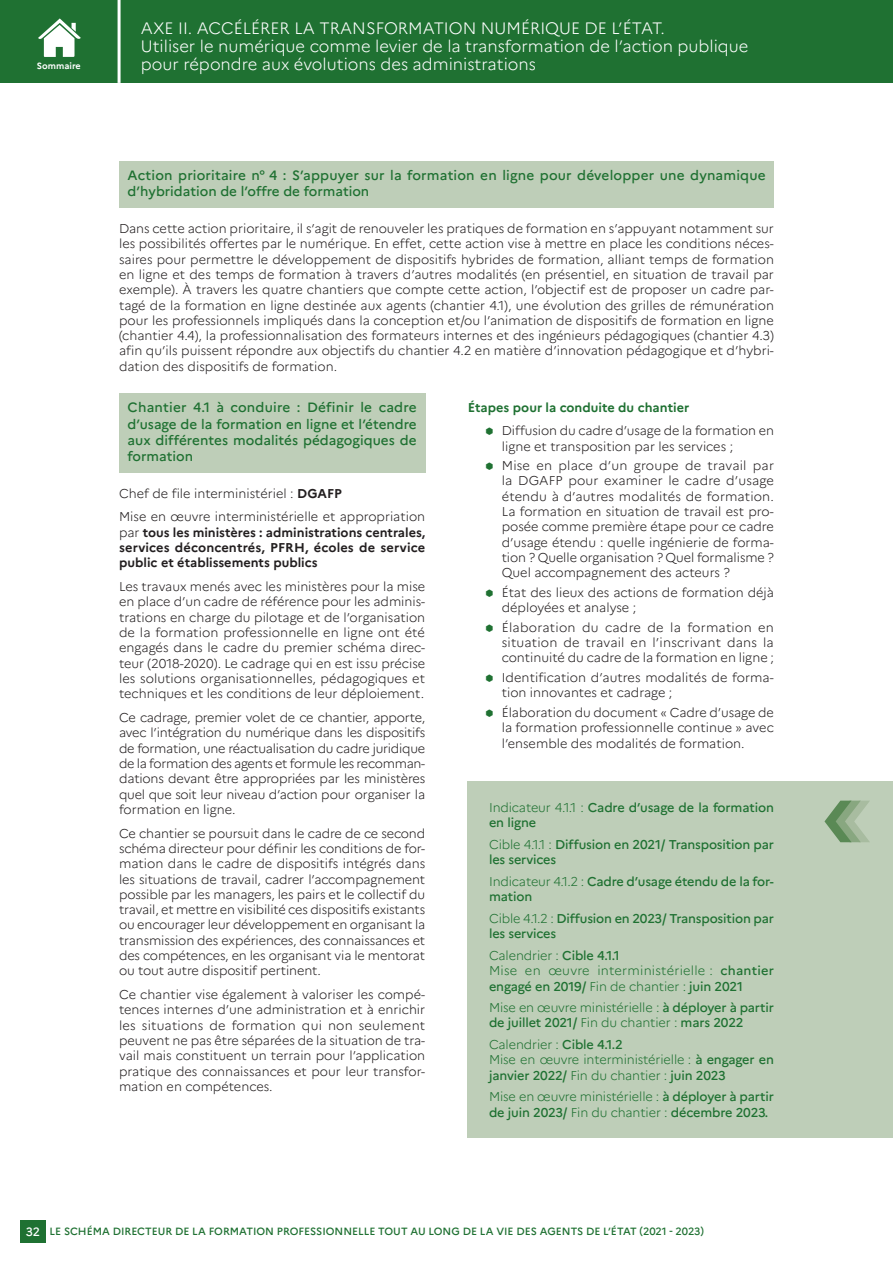
<style>
.page{position:relative;width:893px;height:1263px;background:#fff}
.page>*{position:absolute;margin:0;border:0;box-sizing:border-box;transform-origin:0 0}
.t1{font:300 16.5px/18px "Marianne";color:#fff}
._2VA_T4{font:500 13.5px/16.2px "Marianne";color:#1f7132;text-align:justify}
._2VA_T3{font:500 13.5px/16.2px "Marianne";letter-spacing:.01em;color:#1f7132}
.MF_TexteCourant{font:300 12.75px/15.3px "Marianne";color:#231f20;text-align:justify}
.MF_TexteCourant2Col{font:300 12.75px/15.3px "Marianne";color:#231f20;text-align:justify}
.t2{font:500 12.75px/15.3px "Marianne";letter-spacing:-.01em;color:#1f7132}
.t3{font:300 12.75px/15.3px "Marianne";letter-spacing:-.01em;color:#1f7132}
.MF_TexteCourant2Col-2{font:700 12.75px/15.3px "Marianne";color:#231f20;text-align:justify}
.t4{font:300 12.75px/15.3px "Marianne";letter-spacing:.015em;color:#1f7132}
.MF_TexteCourant2Col-3{font:700 12.75px "Marianne";color:#1f7132}
.t5{font:500 10.5px "Marianne";color:#1f7132}
.t6{font:700 9px "Marianne";color:#fff}
.s1{font-weight:700}
.s2{font-weight:300}
.s3{font-weight:500}
.s4{font-size:12px;color:#fff}
</style>
<div class="page">
<div style="left:0;top:0;width:893px;height:83px;background:#1f7132"></div>
<div style="left:20px;top:1221px;width:26px;height:22px;background:#1f7132"></div>
<div style="left:119px;top:162px;width:655px;height:46px;background:#beceb8"></div>
<div style="left:119px;top:394px;width:306px;height:79px;background:#beceb8"></div>
<div style="left:468px;top:781px;width:425px;height:357px;background:#beceb8"></div>
<hr style="left:118px;top:0;width:3px;height:83px;background:#fff">
<svg style="left:38px;top:18px;width:43px;height:39px"></svg>
<p class="t6" style="left:37px;top:61px;width:45px">Sommaire</p>
<p class="t1" style="left:141px;top:19px;width:609px">AXE II. ACCÉLÉRER LA TRANSFORMATION NUMÉRIQUE DE L’ÉTAT.<br>Utiliser le numérique comme levier de la transformation de l’action publique pour répondre aux évolutions des administrations</p>
<p class="_2VA_T3" style="left:128px;top:167px;width:639px">Action prioritaire n° 4 : S’appuyer sur la formation en ligne pour développer une dynamique d’hybridation de l’offre de formation</p>
<p class="MF_TexteCourant" style="left:119px;top:221px;width:656px">Dans cette action prioritaire, il s’agit de renouveler les pratiques de formation en s’appuyant notamment sur les possibilités offertes par le numérique. En effet, cette action vise à mettre en place les conditions néces‑ saires pour permettre le développement de dispositifs hybrides de formation, alliant temps de formation en ligne et des temps de formation à travers d’autres modalités (en présentiel, en situation de travail par exemple). À travers les quatre chantiers que compte cette action, l’objectif est de proposer un cadre par‑ tagé de la formation en ligne destinée aux agents (chantier 4.1), une évolution des grilles de rémunération pour les professionnels impliqués dans la conception et/ou l’animation de dispositifs de formation en ligne (chantier 4.4), la professionnalisation des formateurs internes et des ingénieurs pédagogiques (chantier 4.3) afin qu’ils puissent répondre aux objectifs du chantier 4.2 en matière d’innovation pédagogique et d’hybri‑ dation des dispositifs de formation.</p>
<p class="_2VA_T4" style="left:128px;top:399px;width:291px">Chantier 4.1 à conduire : Définir le cadre d’usage de la formation en ligne et l’étendre aux différentes modalités pédagogiques de formation</p>
<p class="MF_TexteCourant2Col" style="left:119px;top:485px;width:224px">Chef de file interministériel : <span class="s1">DGAFP</span></p>
<p class="MF_TexteCourant2Col-2" style="left:119px;top:509px;width:308px"><span class="s2">Mise en œuvre interministérielle et appropriation par</span> tous les ministères : administrations centrales, services déconcentrés, PFRH, écoles de service public et établissements publics</p>
<p class="MF_TexteCourant2Col" style="left:119px;top:579px;width:308px">Les travaux menés avec les ministères pour la mise en place d’un cadre de référence pour les adminis‑ trations en charge du pilotage et de l’organisation de la formation professionnelle en ligne ont été engagés dans le cadre du premier schéma direc‑ teur (2018‑2020). Le cadrage qui en est issu précise les solutions organisationnelles, pédagogiques et techniques et les conditions de leur déploiement.</p>
<p class="MF_TexteCourant2Col" style="left:119px;top:710px;width:308px">Ce cadrage, premier volet de ce chantier, apporte, avec l’intégration du numérique dans les dispositifs de formation, une réactualisation du cadre juridique de la formation des agents et formule les recomman‑ dations devant être appropriées par les ministères quel que soit leur niveau d’action pour organiser la formation en ligne.</p>
<p class="MF_TexteCourant2Col" style="left:119px;top:825px;width:308px">Ce chantier se poursuit dans le cadre de ce second schéma directeur pour définir les conditions de for‑ mation dans le cadre de dispositifs intégrés dans les situations de travail, cadrer l’accompagnement possible par les managers, les pairs et le collectif du travail, et mettre en visibilité ces dispositifs existants ou encourager leur développement en organisant la transmission des expériences, des connaissances et des compétences, en les organisant via le mentorat ou tout autre dispositif pertinent.</p>
<p class="MF_TexteCourant2Col" style="left:119px;top:987px;width:308px">Ce chantier vise également à valoriser les compé‑ tences internes d’une administration et à enrichir les situations de formation qui non seulement peuvent ne pas être séparées de la situation de tra‑ vail mais constituent un terrain pour l’application pratique des connaissances et pour leur transfor‑ mation en compétences.</p>
<p class="MF_TexteCourant2Col-3" style="left:468px;top:399px;width:223px">Étapes pour la conduite du chantier</p>
<p class="MF_TexteCourant" style="left:502px;top:423px;width:274px">Diffusion du cadre d’usage de la formation en ligne et transposition par les services ;</p>
<p class="MF_TexteCourant" style="left:502px;top:458px;width:274px">Mise en place d’un groupe de travail par la DGAFP pour examiner le cadre d’usage étendu à d’autres modalités de formation.<br>La formation en situation de travail est pro‑ posée comme première étape pour ce cadre d’usage étendu : quelle ingénierie de forma‑ tion ? Quelle organisation ? Quel formalisme ?<br>Quel accompagnement des acteurs ?</p>
<p class="MF_TexteCourant" style="left:502px;top:585px;width:274px">État des lieux des actions de formation déjà déployées et analyse ;</p>
<p class="MF_TexteCourant" style="left:502px;top:619px;width:274px">Élaboration du cadre de la formation en situation de travail en l’inscrivant dans la continuité du cadre de la formation en ligne ;</p>
<p class="MF_TexteCourant" style="left:502px;top:670px;width:274px">Identification d’autres modalités de forma‑ tion innovantes et cadrage ;</p>
<p class="MF_TexteCourant" style="left:502px;top:704px;width:274px;line-height:15.8px">Élaboration du document « Cadre d’usage de la formation professionnelle continue » avec l’ensemble des modalités de formation.</p>
<p class="t2" style="left:489px;top:800px;width:286px"><span class="s2">Indicateur 4.1.1 :</span> Cadre d’usage de la formation en ligne</p>
<p class="t2" style="left:489px;top:837px;width:286px"><span class="s2">Cible 4.1.1 :</span> Diffusion en 2021/ Transposition par les services</p>
<p class="t2" style="left:489px;top:874px;width:286px"><span class="s2">Indicateur 4.1.2 :</span> Cadre d’usage étendu de la for‑ mation</p>
<p class="t2" style="left:489px;top:911px;width:286px"><span class="s2">Cible 4.1.2 :</span> Diffusion en 2023/ Transposition par les services</p>
<p class="t4" style="left:489px;top:948px;width:286px">Calendrier : <span class="s3">Cible 4.1.1<br></span>Mise en œuvre interministérielle : <span class="s3">chantier engagé en 2019/</span> Fin de chantier : <span class="s3">juin 2021</span></p>
<p class="t3" style="left:489px;top:1000px;width:286px">Mise en œuvre ministérielle : <span class="s3">à déployer à partir de juillet 2021/</span> Fin du chantier : <span class="s3">mars 2022</span></p>
<p class="t3" style="left:489px;top:1037px;width:286px">Calendrier : <span class="s3">Cible 4.1.2<br></span>Mise en œuvre interministérielle : <span class="s3">à engager en janvier 2022/</span> Fin du chantier : <span class="s3">juin 2023</span></p>
<p class="t2" style="left:489px;top:1089px;width:286px"><span class="s2">Mise en œuvre ministérielle :</span> à déployer à partir de juin 2023/ <span class="s2">Fin du chantier :</span> décembre 2023.</p>
<p class="t5" style="left:26px;top:1225px;width:680px"><span class="s4">32</span> LE SCHÉMA DIRECTEUR DE LA FORMATION PROFESSIONNELLE TOUT AU LONG DE LA VIE DES AGENTS DE L’ÉTAT (2021 - 2023)</p>
</div>
